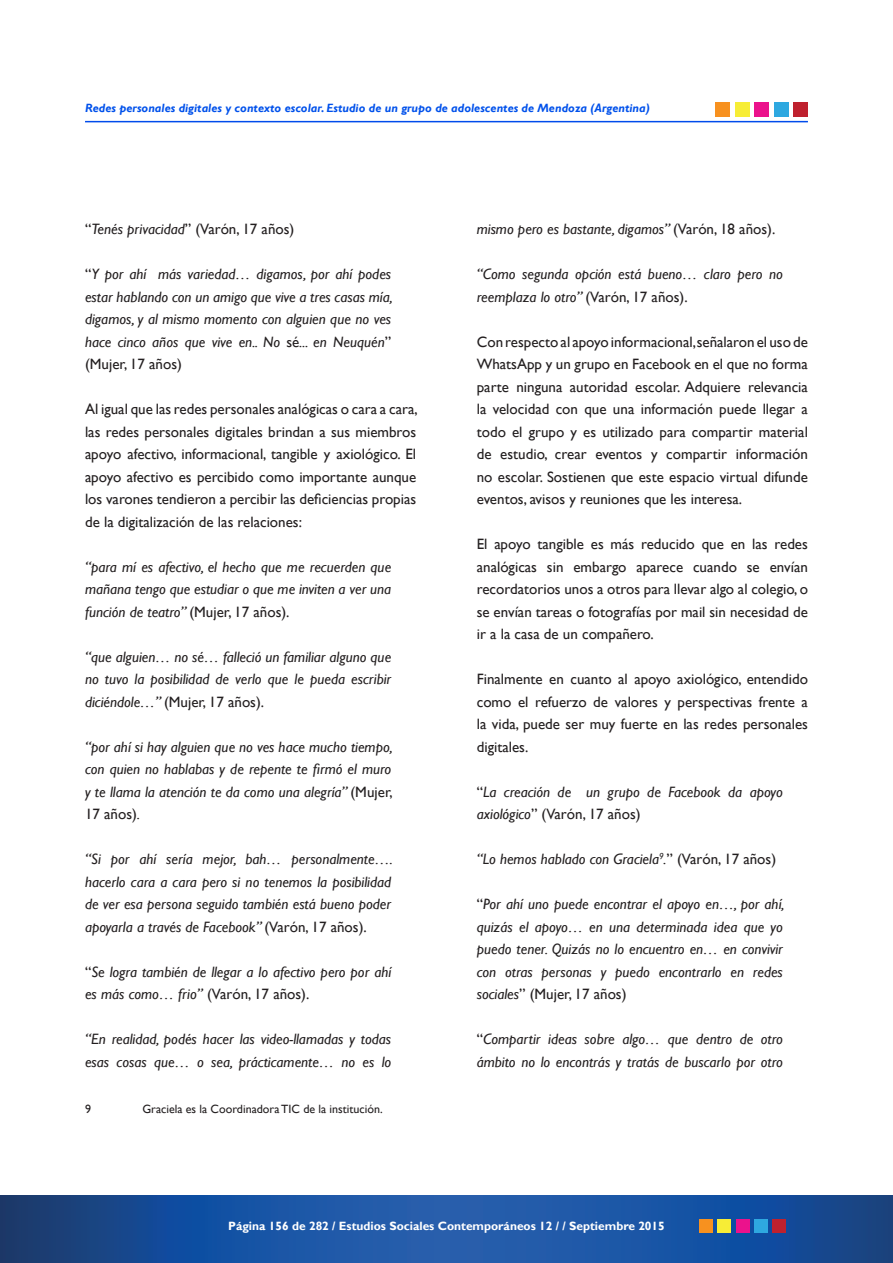
<style>
.page{position:relative;width:893px;height:1263px;background:#fff}
.page>*{position:absolute;margin:0;border:0;box-sizing:border-box;transform-origin:0 0}
.t1{font:italic 15px/22.5px "Gill Sans";color:#231f20;text-align:justify}
.t2{font:15px/22.5px "Gill Sans";color:#231f20;text-align:justify}
.t3{font:italic 700 12px "Gill Sans";color:#0051eb}
.t4{font:700 12px "Gill Sans";color:#fff}
.t5{font:12px "Gill Sans";color:#231f20}
.s1{font-style:italic}
.s2{font-style:normal}
</style>
<div class="page">
<svg style="left:0;top:1195px;width:893px;height:68px;background:#1a509b"></svg>
<div style="left:699px;top:1219px;width:13px;height:13px;background:#f7911f"></div>
<div style="left:717px;top:1219px;width:14px;height:13px;background:#f7ed36"></div>
<div style="left:736px;top:1219px;width:13px;height:13px;background:#eb128c"></div>
<div style="left:754px;top:1219px;width:14px;height:13px;background:#2ea8e0"></div>
<div style="left:773px;top:1219px;width:13px;height:13px;background:#bf212e"></div>
<hr style="left:85px;top:121px;width:723px;height:1px;background:#004beb">
<div style="left:715px;top:102px;width:14px;height:15px;background:#f7911f"></div>
<div style="left:735px;top:102px;width:14px;height:15px;background:#f7ed36"></div>
<div style="left:755px;top:102px;width:14px;height:15px;background:#eb128c"></div>
<div style="left:774px;top:102px;width:14px;height:15px;background:#2ea8e0"></div>
<div style="left:794px;top:102px;width:14px;height:15px;background:#bf212e"></div>
<p class="t3" style="left:85px;top:101px;width:566px">Redes personales digitales y contexto escolar. Estudio de un grupo de adolescentes de Mendoza (Argentina)</p>
<p class="t2" style="left:85px;top:218px;width:211px">“<span class="s1">Tenés privacidad</span>” (Varón, 17 años)</p>
<p class="t1" style="left:85px;top:263px;width:309px"><span class="s2">“</span>Y por ahí más variedad… digamos, por ahí podes estar hablando con un amigo que vive a tres casas mía, digamos, y al mismo momento con alguien que no ves hace cinco años que vive en.. No <span class="s2">sé</span>... en Neuquén<span class="s2">” (Mujer, 17 años)</span></p>
<p class="t2" style="left:85px;top:398px;width:334px">Al igual que las redes personales analógicas o cara a cara, las redes personales digitales brindan a sus miembros apoyo afectivo, informacional, tangible y axiológico. El apoyo afectivo es percibido como importante aunque los varones tendieron a percibir las deficiencias propias de la digitalización de las relaciones:</p>
<p class="t1" style="left:85px;top:555px;width:308px">“para mí es afectivo, el hecho que me recuerden que mañana tengo que estudiar o que me inviten a ver una función de teatro” <span class="s2">(Mujer, 17 años).</span></p>
<p class="t1" style="left:85px;top:645px;width:308px">“que alguien… no sé… falleció un familiar alguno que no tuvo la posibilidad de verlo que le pueda escribir diciéndole…” <span class="s2">(Mujer, 17 años).</span></p>
<p class="t1" style="left:85px;top:735px;width:309px">“por ahí si hay alguien que no ves hace mucho tiempo, con quien no hablabas y de repente te firmó el muro y te llama la atención te da como una alegría” <span class="s2">(Mujer, 17 años)</span>.</p>
<p class="t1" style="left:85px;top:848px;width:309px">“Si por ahí sería mejor, bah… personalmente…. hacerlo cara a cara pero si no tenemos la posibilidad de ver esa persona seguido también está bueno poder apoyarla a través de Facebook” <span class="s2">(Varón, 17 años).</span></p>
<p class="t1" style="left:85px;top:960px;width:308px"><span class="s2">“</span>Se logra también de llegar a lo afectivo pero por ahí es más como… frio” <span class="s2">(Varón, 17 años).</span></p>
<p class="t1" style="left:85px;top:1028px;width:308px">“En realidad, podés hacer las video-llamadas y todas esas cosas que… o sea, prácticamente… no es lo</p>
<p class="t5" style="left:85px;top:1101px;width:7px">9</p>
<p class="t5" style="left:142px;top:1101px;width:242px">Graciela es la Coordinadora TIC de la institución.</p>
<p class="t1" style="left:477px;top:218px;width:300px">mismo pero es bastante, digamos” <span class="s2">(Varón, 18 años).</span></p>
<p class="t1" style="left:477px;top:263px;width:308px">“Como segunda opción está bueno… claro pero no reemplaza lo otro” <span class="s2">(Varón, 17 años).</span></p>
<p class="t2" style="left:477px;top:330px;width:333px">Con respecto al apoyo informacional,señalaron el uso de WhatsApp y un grupo en Facebook en el que no forma parte ninguna autoridad escolar. Adquiere relevancia la velocidad con que una información puede llegar a todo el grupo y es utilizado para compartir material de estudio, crear eventos y compartir información no escolar. Sostienen que este espacio virtual difunde eventos, avisos y reuniones que les interesa.</p>
<p class="t2" style="left:477px;top:533px;width:333px">El apoyo tangible es más reducido que en las redes analógicas sin embargo aparece cuando se envían recordatorios unos a otros para llevar algo al colegio, o se envían tareas o fotografías por mail sin necesidad de ir a la casa de un compañero.</p>
<p class="t2" style="left:477px;top:668px;width:333px">Finalmente en cuanto al apoyo axiológico, entendido como el refuerzo de valores y perspectivas frente a la vida, puede ser muy fuerte en las redes personales digitales.</p>
<p class="t1" style="left:477px;top:780px;width:308px"><span class="s2">“</span>La creación de un grupo de Facebook da apoyo axiológico<span class="s2">” (Varón, 17 años)</span></p>
<p class="t1" style="left:477px;top:848px;width:301px">“Lo hemos hablado con Graciela<sup>9</sup>.<span class="s2">” (Varón, 17 años)</span></p>
<p class="t1" style="left:477px;top:893px;width:309px"><span class="s2">“</span>Por ahí uno puede encontrar el apoyo en…, por ahí, quizás el apoyo… en una determinada idea que yo puedo tener. Quizás no lo encuentro en… en convivir con otras personas y puedo encontrarlo en redes sociales<span class="s2">” (Mujer, 17 años)</span></p>
<p class="t1" style="left:477px;top:1028px;width:308px"><span class="s2">“</span>Compartir ideas sobre algo… que dentro de otro ámbito no lo encontrás y tratás de buscarlo por otro</p>
<p class="t4" style="left:228px;top:1219px;width:438px">Página 156 de 282 / Estudios Sociales Contemporáneos 12 / / Septiembre 2015</p>
</div>
